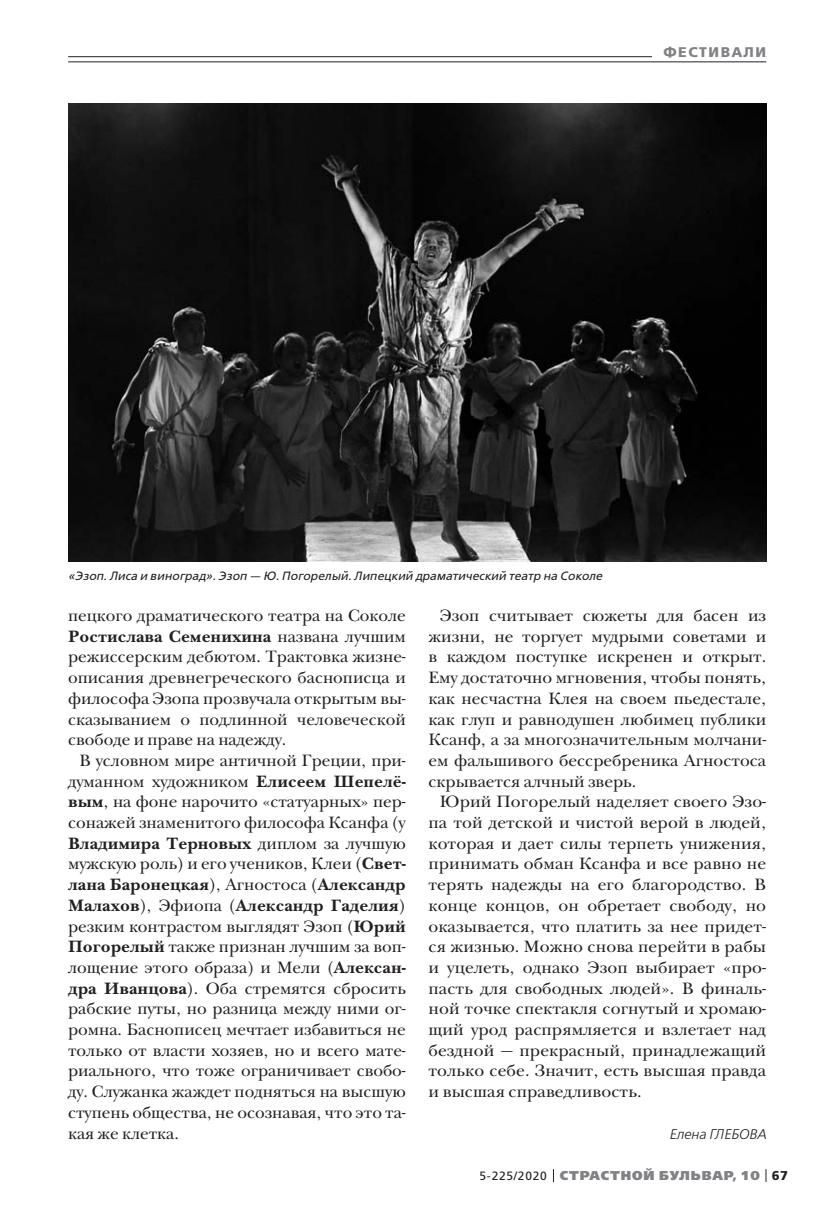
<style>
.page{position:relative;width:823px;height:1219px;background:#fff}
.page>*{position:absolute;margin:0;border:0;box-sizing:border-box;transform-origin:0 0}
.t1{font:17px/20.6px "New Baskerville ITC";color:#231f20;text-align:justify}
.t2{font:italic 300 14px "Free Set";color:#231f20}
.t3{font:700 14px "Free Set";letter-spacing:.11em;color:#808285}
.t4{font:800 12.8px "Free Set";letter-spacing:.07em;color:#808285}
.t5{font:italic 12px "Free Set";letter-spacing:.005em;color:#231f20}
.s1{font-weight:700}
.s2{font-weight:400;font-size:12px;color:#231f20}
.s3{font-weight:700;color:#231f20}
</style>
<div class="page">
<svg style="left:765px;top:1169px;width:1px;height:13px"></svg>
<hr style="left:68px;top:56px;width:697px;height:1px;background:#231f20">
<div style="left:652px;top:41px;width:113px;height:21px;background:#fff"></div>
<hr style="left:68px;top:62px;width:697px;height:1px;background:#231f20">
<img style="left:68px;top:104px;width:697px;height:458px">
<p class="t3" style="left:663px;top:45px;width:104px">ФЕСТИВАЛИ</p>
<p class="t5" style="left:68px;top:570px;width:535px">«Эзоп. Лиса и виноград». Эзоп — Ю. Погорелый. Липецкий драматический театр на Соколе</p>
<p class="t1" style="left:68px;top:607px;width:339px">пецкого драматического театра на Соколе <span class="s1">Ростислава Семенихина</span> названа лучшим режиссерским дебютом. Трактовка жизне&shy;описания древнегреческого баснописца и философа Эзопа прозвучала открытым вы&shy;сказыванием о подлинной человеческой свободе и праве на надежду.</p>
<p class="t1" style="left:68px;top:752px;width:339px;text-indent:11px">В условном мире античной Греции, при&shy;думанном художником <span class="s1">Елисеем Шепелё&shy;вым</span>, на фоне нарочито «статуарных» пер&shy;сонажей знаменитого философа Ксанфа (у <span class="s1">Владимира Терновых</span> диплом за лучшую мужскую роль) и его учеников, Клеи (<span class="s1">Свет&shy;лана Баронецкая</span>), Агностоса (<span class="s1">Александр Малахов</span>), Эфиопа (<span class="s1">Александр Гаделия</span>) резким контрастом выглядят Эзоп (<span class="s1">Юрий Погорелый</span> также признан лучшим за воп&shy;лощение этого образа) и Мели (<span class="s1">Алексан&shy;дра Иванцова</span>). Оба стремятся сбросить рабские путы, но разница между ними ог&shy;ромна. Баснописец мечтает избавиться не только от власти хозяев, но и всего мате&shy;риального, что тоже ограничивает свобо&shy;ду. Служанка жаждет подняться на высшую ступень общества, не осознавая, что это та&shy;кая же клетка.</p>
<p class="t1" style="left:428px;top:607px;width:339px;text-indent:11px">Эзоп считывает сюжеты для басен из жизни, не торгует мудрыми советами и в каждом поступке искренен и открыт.<br>Ему достаточно мгновения, чтобы понять, как несчастна Клея на своем пьедестале, как глуп и равнодушен любимец публики Ксанф, а за многозначительным молчани&shy;ем фальшивого бессребреника Агностоса скрывается алчный зверь.</p>
<p class="t1" style="left:428px;top:793px;width:339px;text-indent:11px">Юрий Погорелый наделяет своего Эзо&shy;па той детской и чистой верой в людей, которая и дает силы терпеть унижения, принимать обман Ксанфа и все равно не терять надежды на его благородство. В конце концов, он обретает свободу, но оказывается, что платить за нее придет&shy;ся жизнью. Можно снова перейти в рабы и уцелеть, однако Эзоп выбирает «про&shy;пасть для свободных людей». В финаль&shy;ной точке спектакля согнутый и хромаю&shy;щий урод распрямляется и взлетает над бездной — прекрасный, принадлежащий только себе. Значит, есть высшая правда и высшая справедливость.</p>
<p class="t2" style="left:668px;top:1127px;width:99px">Елена ГЛЕБОВА</p>
<p class="t4" style="left:479px;top:1169px;width:310px"><span class="s2">5-225/2020</span> СТРАСТНОЙ БУЛЬВАР, 10 <span class="s3">67</span></p>
</div>
